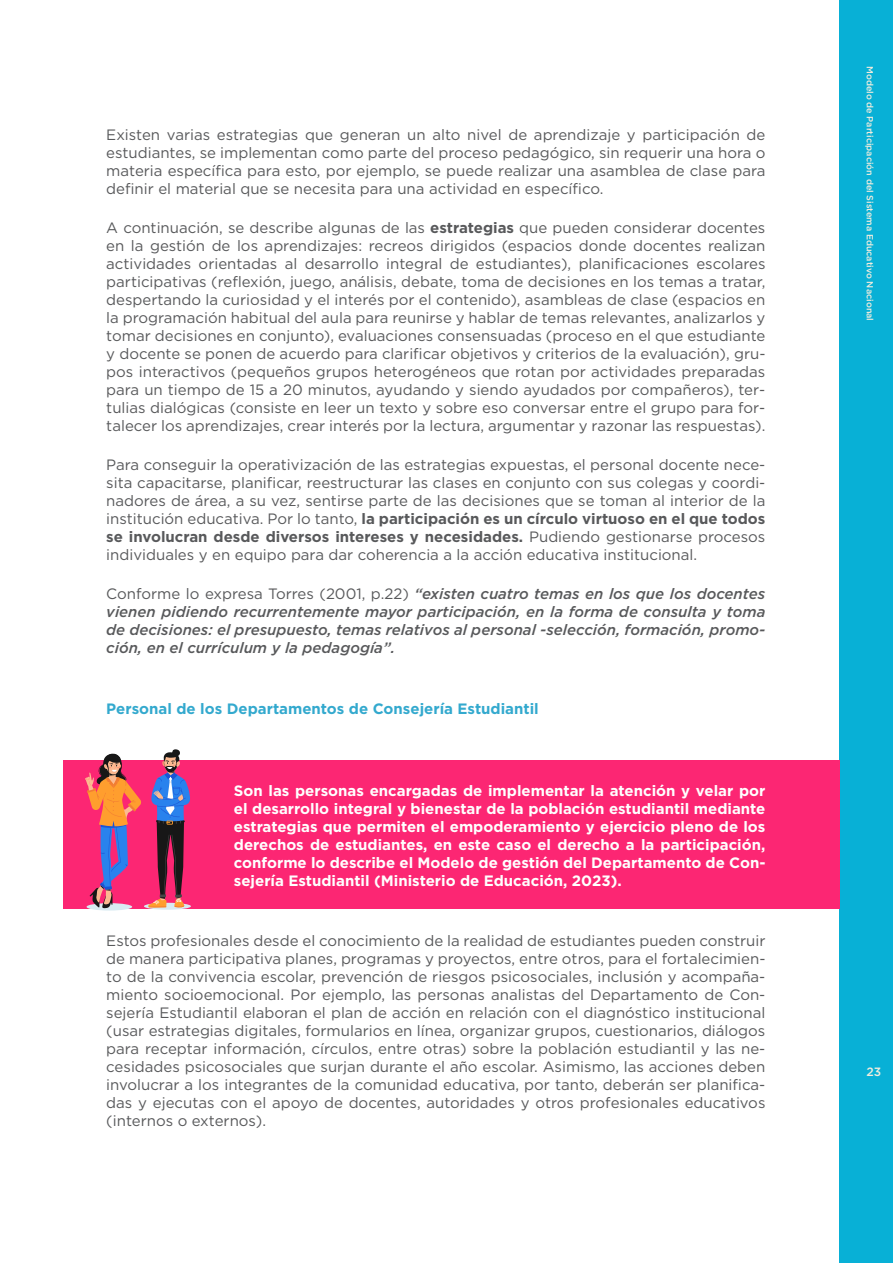
<style>
.page{position:relative;width:893px;height:1263px;background:#fff}
.page>*{position:absolute;margin:0;border:0;box-sizing:border-box;transform-origin:0 0}
.t1{font:15px/18px "Gotham";color:#58595b;text-align:justify}
.t2{font:700 15px/18px "Gotham";color:#fff;text-align:justify}
.t3{font:italic 500 15px/18px "Gotham";color:#58595b;text-align:justify}
.t4{font:700 15px "Gotham";color:#33a9ce}
.t5{font:500 12px "Gotham";color:#f2edde}
.t6{font:500 9px "Gotham";color:#f2edde}
.s1{font-weight:700}
.s2{font-weight:400;font-style:normal}
</style>
<div class="page">
<div style="left:840px;top:0;width:53px;height:1263px;background:#08b0d6"></div>
<div style="left:64px;top:760px;width:776px;height:149px;background:#fc2673"></div>
<svg style="left:144px;top:903px;width:47px;height:7px"></svg>
<svg style="left:148px;top:749px;width:42px;height:159px"></svg>
<div style="left:87px;top:903px;width:45px;height:7px;background:#d9ebf2;border-radius:50%"></div>
<svg style="left:85px;top:753px;width:56px;height:155px"></svg>
<p class="t1" style="left:106px;top:125px;width:661px">Existen varias estrategias que generan un alto nivel de aprendizaje y participación de estudiantes, se implementan como parte del proceso pedagógico, sin requerir una hora o materia específica para esto, por ejemplo, se puede realizar una asamblea de clase para definir el material que se necesita para una actividad en específico.</p>
<p class="t1" style="left:106px;top:218px;width:661px">A continuación, se describe algunas de las <span class="s1">estrategias</span> que pueden considerar docentes en la gestión de los aprendizajes: recreos dirigidos (espacios donde docentes realizan actividades orientadas al desarrollo integral de estudiantes), planificaciones escolares participativas (reflexión, juego, análisis, debate, toma de decisiones en los temas a tratar, despertando la curiosidad y el interés por el contenido), asambleas de clase (espacios en la programación habitual del aula para reunirse y hablar de temas relevantes, analizarlos y tomar decisiones en conjunto), evaluaciones consensuadas (proceso en el que estudiante y docente se ponen de acuerdo para clarificar objetivos y criterios de la evaluación), gru&shy;pos interactivos (pequeños grupos heterogéneos que rotan por actividades preparadas para un tiempo de 15 a 20 minutos, ayudando y siendo ayudados por compañeros), ter&shy;tulias dialógicas (consiste en leer un texto y sobre eso conversar entre el grupo para for&shy;talecer los aprendizajes, crear interés por la lectura, argumentar y razonar las respuestas).</p>
<p class="t1" style="left:106px;top:455px;width:661px">Para conseguir la operativización de las estrategias expuestas, el personal docente nece&shy;sita capacitarse, planificar, reestructurar las clases en conjunto con sus colegas y coordi&shy;nadores de área, a su vez, sentirse parte de las decisiones que se toman al interior de la institución educativa. Por lo tanto, <span class="s1">la participación es un círculo virtuoso en el que todos se involucran desde diversos intereses y necesidades.</span> Pudiendo gestionarse procesos individuales y en equipo para dar coherencia a la acción educativa institucional.</p>
<p class="t3" style="left:106px;top:585px;width:661px"><span class="s2">Conforme lo expresa Torres (2001, p.22)</span> “existen cuatro temas en los que los docentes vienen pidiendo recurrentemente mayor participación, en la forma de consulta y toma de decisiones: el presupuesto, temas relativos al personal -selección, formación, promo&shy;ción, en el currículum y la pedagogía”.</p>
<p class="t4" style="left:106px;top:699px;width:434px">Personal de los Departamentos de Consejería Estudiantil</p>
<p class="t2" style="left:234px;top:781px;width:533px">Son las personas encargadas de implementar la atención y velar por el desarrollo integral y bienestar de la población estudiantil mediante estrategias que permiten el empoderamiento y ejercicio pleno de los derechos de estudiantes, en este caso el derecho a la participación, conforme lo describe el Modelo de gestión del Departamento de Con&shy;sejería Estudiantil (Ministerio de Educación, 2023).</p>
<p class="t1" style="left:106px;top:932px;width:661px">Estos profesionales desde el conocimiento de la realidad de estudiantes pueden construir de manera participativa planes, programas y proyectos, entre otros, para el fortalecimien&shy;to de la convivencia escolar, prevención de riesgos psicosociales, inclusión y acompaña&shy;miento socioemocional. Por ejemplo, las personas analistas del Departamento de Con&shy;sejería Estudiantil elaboran el plan de acción en relación con el diagnóstico institucional (usar estrategias digitales, formularios en línea, organizar grupos, cuestionarios, diálogos para receptar información, círculos, entre otras) sobre la población estudiantil y las ne&shy;cesidades psicosociales que surjan durante el año escolar. Asimismo, las acciones deben involucrar a los integrantes de la comunidad educativa, por tanto, deberán ser planifica&shy;das y ejecutas con el apoyo de docentes, autoridades y otros profesionales educativos (internos o externos).</p>
<p class="t6" style="left:876px;top:66px;width:257px;rotate:90deg">Modelo de Participación del Sistema Educativo Nacional</p>
<p class="t5" style="left:867px;top:1063px;width:16px">23</p>
</div>
